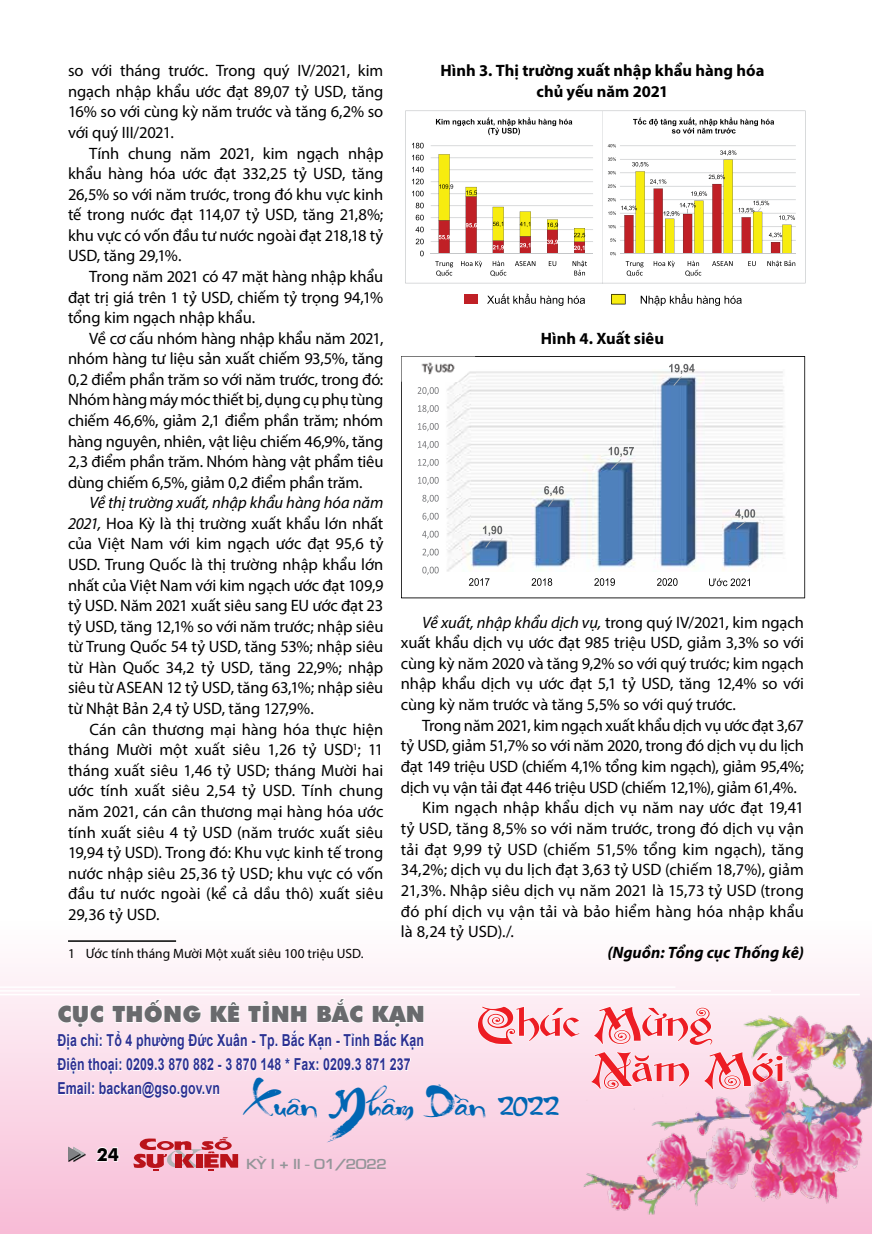
<style>
.page{position:relative;width:872px;height:1234px;background:#fff}
.page>*{position:absolute;margin:0;border:0;box-sizing:border-box;transform-origin:0 0}
.t1{font:42.75px/45.3px "UTM Dai Co Viet";color:#ed1d24;scale:1.32 1}
.t2{font:35.7px "UTF thuphap 1";color:#0066b3;scale:1.19 1}
.t3{font:22.5px "UTM Futura Extra";letter-spacing:.01em;color:#696a6d}
.t4{font:700 18px "Futura";color:#000}
.t5{font:16.5px/20.5px "Myriad Pro";letter-spacing:-.005em;color:#000;text-align:justify}
.t6{font:700 16.5px/24px "Arial";letter-spacing:.01em;color:#2e3092;scale:.75 1}
.t7{font:700 16.5px/20.7px "Myriad Pro";color:#000;text-align:center}
.t8{font:italic 700 16.5px "Myriad Pro";color:#000}
.t9{font:13.5px "Myriad Pro";color:#000}
.t10{font:13.5px "VNI Eurasia Bold";color:#939598;scale:1.1 1}
.s1{font-style:italic}
</style>
<div class="page">
<div style="left:0;top:920px;width:872px;height:313px;background:linear-gradient(to bottom,#fefefe,#f8bbd6)"></div>
<svg style="left:57px;top:996px;width:368px;height:54px"></svg>
<svg style="left:57px;top:1057px;width:354px;height:16px"></svg>
<svg style="left:58px;top:1081px;width:162px;height:17px"></svg>
<hr style="left:0;top:986px;width:675px;height:1px;background:#fff">
<hr style="left:0;top:989px;width:771px;height:2px;background:#fff">
<hr style="left:0;top:993px;width:860px;height:2px;background:#fff">
<img style="left:584px;top:1012px;width:288px;height:203px">
<svg style="left:477px;top:1005px;width:103px;height:39px"></svg>
<svg style="left:590px;top:1005px;width:193px;height:84px"></svg>
<svg style="left:68px;top:1146px;width:17px;height:14px"></svg>
<svg style="left:94px;top:1142px;width:26px;height:20px"></svg>
<svg style="left:133px;top:1136px;width:105px;height:34px;background:#db7d8a"></svg>
<hr style="left:68px;top:940px;width:108px;height:1px;background:#000">
<svg style="left:487px;top:294px;width:98px;height:12px"></svg>
<svg style="left:640px;top:294px;width:101px;height:12px"></svg>
<svg style="left:405px;top:110px;width:400px;height:173px"></svg>
<div style="left:464px;top:294px;width:13px;height:10px;background:#c02026"></div>
<svg style="left:611px;top:294px;width:14px;height:10px"></svg>
<svg style="left:401px;top:356px;width:404px;height:242px"></svg>
<img style="left:401px;top:356px;width:74px;height:25px">
<p class="t5" style="left:68px;top:60px;width:317px">so với tháng trước. Trong quý IV/2021, kim ngạch nhập khẩu ước đạt 89,07 tỷ USD, tăng 16% so với cùng kỳ năm trước và tăng 6,2% so với quý III/2021.</p>
<p class="t5" style="left:68px;top:142px;width:317px;text-indent:21px">Tính chung năm 2021, kim ngạch nhập khẩu hàng hóa ước đạt 332,25 tỷ USD, tăng 26,5% so với năm trước, trong đó khu vực kinh tế trong nước đạt 114,07 tỷ USD, tăng 21,8%; khu vực có vốn đầu tư nước ngoài đạt 218,18 tỷ USD, tăng 29,1%.</p>
<p class="t5" style="left:68px;top:266px;width:317px;text-indent:21px">Trong năm 2021 có 47 mặt hàng nhập khẩu đạt trị giá trên 1 tỷ USD, chiếm tỷ trọng 94,1% tổng kim ngạch nhập khẩu.</p>
<p class="t5" style="left:68px;top:327px;width:317px;text-indent:21px">Về cơ cấu nhóm hàng nhập khẩu năm 2021, nhóm hàng tư liệu sản xuất chiếm 93,5%, tăng 0,2 điểm phần trăm so với năm trước, trong đó:<br>Nhóm hàng máy móc thiết bị, dụng cụ phụ tùng chiếm 46,6%, giảm 2,1 điểm phần trăm; nhóm hàng nguyên, nhiên, vật liệu chiếm 46,9%, tăng 2,3 điểm phần trăm. Nhóm hàng vật phẩm tiêu dù ng chiếm 6,5%, giảm 0,2 điểm phần trăm.</p>
<p class="t5" style="left:68px;top:492px;width:317px;text-indent:21px"><span class="s1">Về thị trường xuất, nhập khẩu hàng hóa năm 2021,</span> Hoa Kỳ là thị trường xuất khẩu lớn nhất của Việt Nam với kim ngạch ước đạt 95,6 tỷ USD. Trung Quốc là thị trường nhập khẩu lớn nhất của Việt Nam với kim ngạch ước đạt 109,9 tỷ USD. Năm 2021 xuất siêu sang EU ước đạt 23 tỷ USD, tăng 12,1% so với năm trước; nhập siêu từ Trung Quốc 54 tỷ USD, tăng 53%; nhập siêu từ Hàn Quốc 34,2 tỷ USD, tăng 22,9%; nhập siêu từ ASEAN 12 tỷ USD, tăng 63,1%; nhập siêu từ Nhật Bản 2,4 tỷ USD, tăng 127,9%.</p>
<p class="t5" style="left:68px;top:718px;width:317px;text-indent:21px">Cán cân thương mại hàng hóa thực hiện tháng Mười một xuất siêu 1,26 tỷ USD<sup>1</sup>; 11 tháng xuất siêu 1,46 tỷ USD; tháng Mười hai ước tính xuất siêu 2,54 tỷ USD. Tính chung năm 2021, cán cân thương mại hàng hóa ước tính xuất siêu 4 tỷ USD (năm trước xuất siêu 19,94 tỷ USD). Trong đó: Khu vực kinh tế trong nước nhập siêu 25,36 tỷ USD; khu vực có vốn đầu tư nước ngoài (kể cả dầu thô) xuất siêu 29,36 tỷ USD.</p>
<p class="t9" style="left:68px;top:945px;width:297px">1 Ước tính tháng Mười Một xuất siêu 100 triệu USD.</p>
<p class="t7" style="left:440px;top:60px;width:325px">Hình 3. Thị trường xuất nhập khẩu hàng hóa chủ yếu năm 2021</p>
<p class="t7" style="left:541px;top:327px;width:125px">Hình 4. Xuất siêu</p>
<p class="t5" style="left:401px;top:611px;width:404px;text-indent:21px"><span class="s1">Về xuất, nhập khẩu dịch vụ,</span> trong quý IV/2021, kim ngạch xuất khẩu dịch vụ ước đạt 985 triệu USD, giảm 3,3% so với cùng kỳ năm 2020 và tăng 9,2% so với quý trước; kim ngạch nhập khẩu dịch vụ ước đạt 5,1 tỷ USD, tăng 12,4% so với cùng kỳ năm trước và tăng 5,5% so với quý trước.</p>
<p class="t5" style="left:422px;top:714px;width:383px">Trong năm 2021, kim ngạch xuất khẩu dịch vụ ước đạt 3,67</p>
<p class="t5" style="left:401px;top:735px;width:404px">tỷ USD, giảm 51,7% so với năm 2020, trong đó dịch vụ du lịch</p>
<p class="t5" style="left:401px;top:755px;width:404px">đạt 149 triệu USD (chiếm 4,1% tổng kim ngạch), giảm 95,4%;</p>
<p class="t5" style="left:401px;top:776px;width:397px">dịch vụ vận tải đạt 446 triệu USD (chiếm 12,1%), giảm 61,4%.</p>
<p class="t5" style="left:422px;top:797px;width:383px">Kim ngạch nhập khẩu dịch vụ năm nay ước đạt 19,41</p>
<p class="t5" style="left:401px;top:817px;width:404px">tỷ USD, tăng 8,5% so với năm trước, trong đó dịch vụ vận</p>
<p class="t5" style="left:401px;top:838px;width:404px">tải đạt 9,99 tỷ USD (chiếm 51,5% tổng kim ngạch), tăng</p>
<p class="t5" style="left:401px;top:859px;width:404px">34,2%; dịch vụ du lịch đạt 3,63 tỷ USD (chiếm 18,7%), giảm</p>
<p class="t5" style="left:401px;top:879px;width:404px">21,3%. Nhập siêu dịch vụ năm 2021 là 15,73 tỷ USD (trong</p>
<p class="t5" style="left:401px;top:900px;width:404px">đó phí dịch vụ vận tải và bảo hiểm hàng hóa nhập khẩu</p>
<p class="t5" style="left:401px;top:921px;width:114px">là 8,24 tỷ USD)./.</p>
<p class="t8" style="left:607px;top:941px;width:198px">(Nguồn: Tổng cục Thống kê)</p>
<h3 class="t3" style="left:57px;top:997px;width:369px">CỤC THỐNG KÊ TỈNH BẮC KẠN</h3>
<p class="t6" style="left:57px;top:1028px;width:490px">Địa chỉ: Tổ 4 phường Đức Xuân - Tp. Bắc Kạn - Tỉnh Bắc Kạn<br>Điện thoại: 0209.3 870 882 - 3 870 148 * Fax: 0209.3 871 237<br>Email: backan@gso.gov.vn</p>
<h1 class="t1" style="left:591px;top:997px;width:148px;text-indent:-113px">Chúc Mừng<br>Năm Mới</h1>
<h2 class="t2" style="left:243px;top:1081px;width:267px">Xuân Nhâm Dần 2022</h2>
<p class="t4" style="left:97px;top:1140px;width:24px">24</p>
<p class="t10" style="left:247px;top:1153px;width:129px">KYØI + II - 01/2022</p>
</div>
